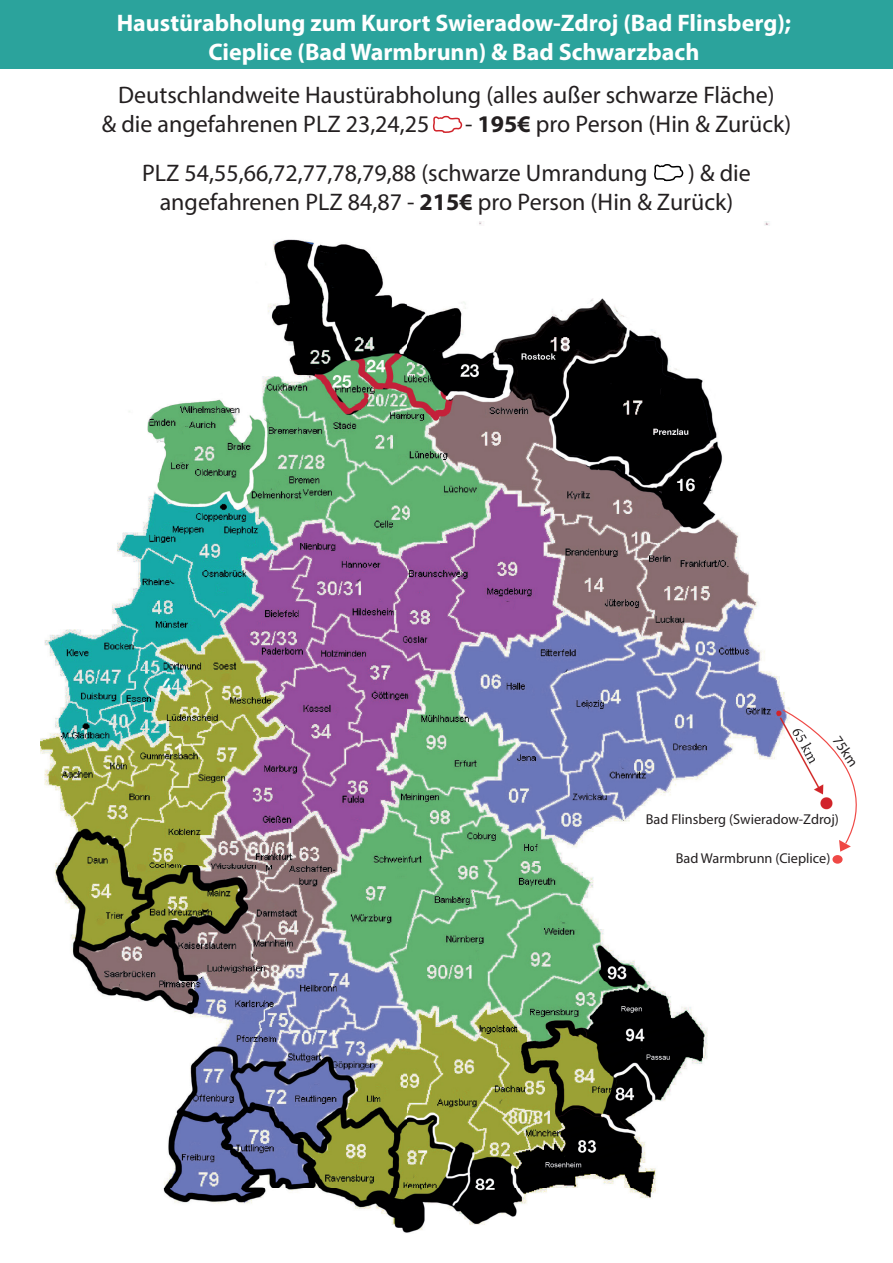
<style>
.page{position:relative;width:893px;height:1263px;background:#fff}
.page>*{position:absolute;margin:0;border:0;box-sizing:border-box;transform-origin:0 0}
.t1{font:24px/28.8px "Myriad Pro";color:#231f20}
.t2{font:700 24px/28.8px "Myriad Pro";color:#fff;text-align:center}
.t3{font:14.25px "Myriad Pro";color:#231f20}
.s1{font-weight:700}
</style>
<div class="page">
<div style="left:0;top:0;width:893px;height:68px;background:#2ba39c"></div>
<svg style="left:654px;top:164px;width:30px;height:18px"></svg>
<svg style="left:432px;top:115px;width:31px;height:18px"></svg>
<img style="left:40px;top:221px;width:803px;height:1012px">
<svg style="left:782px;top:709px;width:75px;height:143px"></svg>
<svg style="left:832px;top:855px;width:11px;height:9px"></svg>
<p class="t2" style="left:117px;top:8px;width:676px">Haustürabholung zum Kurort Swieradow-Zdroj (Bad Flinsberg);<br>Cieplice (Bad Warmbrunn) &amp; Bad Schwarzbach</p>
<p class="t1" style="left:102px;top:81px;width:674px;text-indent:16px">Deutschlandweite Haustürabholung (alles außer schwarze Fläche) &amp; die angefahrenen PLZ 23,24,25</p>
<p class="t1" style="left:142px;top:99px;width:651px;line-height:48.6px;text-indent:323px">- <span class="s1">195€</span> pro Person (Hin &amp; Zurück)<br>PLZ 54,55,66,72,77,78,79,88 (schwarze Umrandung</p>
<p class="t1" style="left:160px;top:158px;width:593px;text-indent:528px">) &amp; die angefahrenen PLZ 84,87 - <span class="s1">215€</span> pro Person (Hin &amp; Zurück)</p>
<p class="t3" style="left:843px;top:732px;width:35px;rotate:56deg">75km</p>
<p class="t3" style="left:646px;top:811px;width:195px">Bad Flinsberg (Swieradow-Zdroj)</p>
<p class="t3" style="left:676px;top:850px;width:156px">Bad Warmbrunn (Cieplice)</p>
</div>
